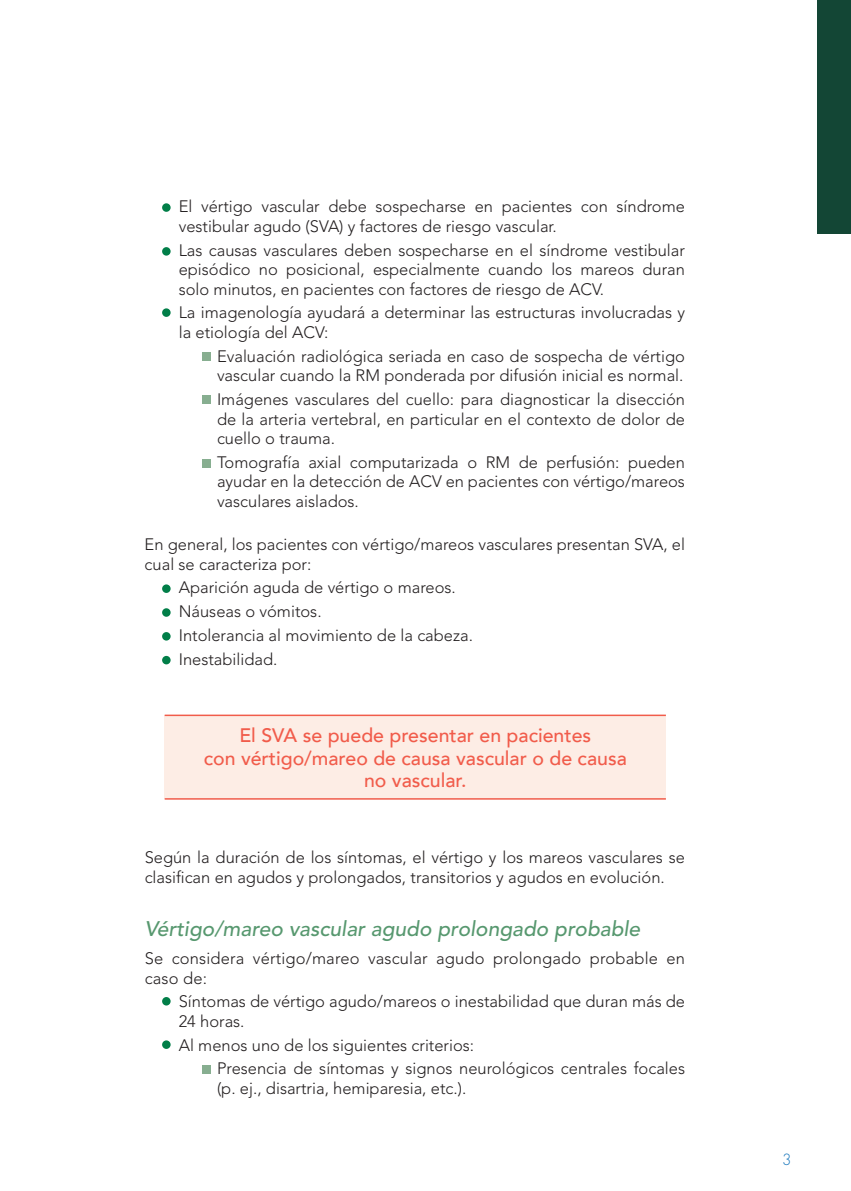
<style>
.page{position:relative;width:851px;height:1191px;background:#fff}
.page>*{position:absolute;margin:0;border:0;box-sizing:border-box;transform-origin:0 0}
.t1{font:italic 500 21px "Avenir LT Std";color:#57986f}
.t2{font:500 19.5px/22.5px "Avenir LT";color:#f15c4b;text-align:center}
.t3{font:300 16.5px/19.5px "Avenir LT Std";color:#231f20}
.t4{font:300 15px "Futura Std";color:#1374bb}
</style>
<div class="page">
<div style="left:816px;top:0;width:34px;height:234px;background:#134635"></div>
<div style="left:165px;top:715px;width:500px;height:84px;background:#fdede5"></div>
<hr style="left:165px;top:714px;width:500px;height:2px;background:#f15c4b">
<hr style="left:165px;top:798px;width:500px;height:1px;background:#f15c4b">
<div style="left:162px;top:203px;width:9px;height:9px;background:#017e48;border-radius:50%"></div>
<div style="left:162px;top:247px;width:9px;height:9px;background:#017e48;border-radius:50%"></div>
<div style="left:162px;top:308px;width:9px;height:9px;background:#017e48;border-radius:50%"></div>
<div style="left:162px;top:584px;width:9px;height:9px;background:#017e48;border-radius:50%"></div>
<div style="left:162px;top:632px;width:9px;height:8px;background:#017e48;border-radius:50%"></div>
<div style="left:162px;top:608px;width:9px;height:9px;background:#017e48;border-radius:50%"></div>
<div style="left:162px;top:656px;width:9px;height:8px;background:#017e48;border-radius:50%"></div>
<div style="left:162px;top:997px;width:9px;height:8px;background:#017e48;border-radius:50%"></div>
<div style="left:162px;top:1040px;width:9px;height:9px;background:#017e48;border-radius:50%"></div>
<div style="left:202px;top:352px;width:8px;height:8px;background:#87ae90"></div>
<div style="left:202px;top:395px;width:8px;height:9px;background:#87ae90"></div>
<div style="left:202px;top:460px;width:8px;height:8px;background:#87ae90"></div>
<div style="left:202px;top:1066px;width:8px;height:8px;background:#87ae90"></div>
<p class="t3" style="left:179px;top:197px;width:507px">El vértigo vascular debe sospecharse en pacientes con síndrome vestibular agudo (SVA) y factores de riesgo vascular.</p>
<p class="t3" style="left:179px;top:240px;width:508px;text-align:justify">Las causas vasculares deben sospecharse en el síndrome vestibular episódico no posicional, especialmente cuando los mareos duran solo minutos, en pacientes con factores de riesgo de ACV.</p>
<p class="t3" style="left:179px;top:303px;width:508px">La imagenología ayudará a determinar las estructuras involucradas y la etiología del ACV:</p>
<p class="t3" style="left:217px;top:346px;width:469px">Evaluación radiológica seriada en caso de sospecha de vértigo vascular cuando la RM ponderada por difusión inicial es normal.</p>
<p class="t3" style="left:217px;top:389px;width:469px;text-align:justify">Imágenes vasculares del cuello: para diagnosticar la disección de la arteria vertebral, en particular en el contexto de dolor de cuello o trauma.</p>
<p class="t3" style="left:217px;top:452px;width:469px;text-align:justify">Tomografía axial computarizada o RM de perfusión: pueden ayudar en la detección de ACV en pacientes con vértigo/mareos vasculares aislados.</p>
<p class="t3" style="left:145px;top:535px;width:541px">En general, los pacientes con vértigo/mareos vasculares presentan SVA, el cual se caracteriza por:</p>
<p class="t3" style="left:179px;top:576px;width:296px;line-height:23.7px">Aparición aguda de vértigo o mareos.<br>Náuseas o vómitos.<br>Intolerancia al movimiento de la cabeza.<br>Inestabilidad.</p>
<p class="t2" style="left:204px;top:724px;width:424px">El SVA se puede presentar en pacientes<br>con vértigo/mareo de causa vascular o de causa no vascular.</p>
<p class="t3" style="left:145px;top:847px;width:541px">Según la duración de los síntomas, el vértigo y los mareos vasculares se clasifican en agudos y prolongados, transitorios y agudos en evolución.</p>
<p class="t1" style="left:145px;top:916px;width:497px">Vértigo/mareo vascular agudo prolongado probable</p>
<p class="t3" style="left:145px;top:948px;width:542px">Se considera vértigo/mareo vascular agudo prolongado probable en caso de:</p>
<p class="t3" style="left:179px;top:992px;width:508px">Síntomas de vértigo agudo/mareos o inestabilidad que duran más de<br>24 horas.</p>
<p class="t3" style="left:217px;top:1033px;width:469px;line-height:23.7px;text-indent:-38px">Al menos uno de los siguientes criterios:<br>Presencia de síntomas y signos neurológicos centrales focales</p>
<p class="t3" style="left:217px;top:1078px;width:251px">(p. ej., disartria, hemiparesia, etc.).</p>
<p class="t4" style="left:782px;top:1150px;width:11px">3</p>
</div>
